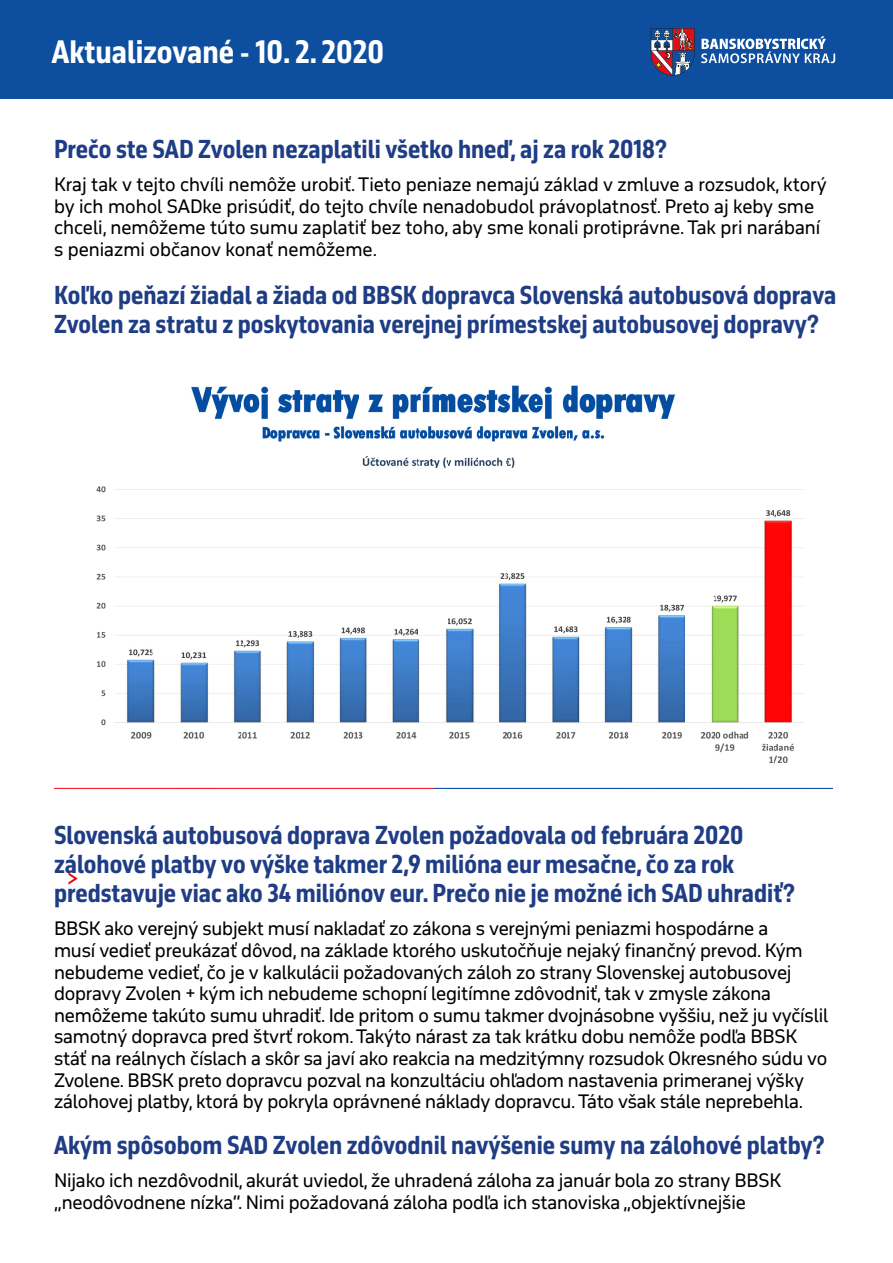
<style>
.page{position:relative;width:893px;height:1263px;background:#fff}
.page>*{position:absolute;margin:0;border:0;box-sizing:border-box;transform-origin:0 0}
.t1{font:30px "November Cond Pro Hea";color:#fff}
.t2{font:24px/28.8px "November Cond Pro Hea";color:#1f3d85}
.t3{font:18px/21.6px "November Pro";letter-spacing:-.01em;color:#000}
</style>
<div class="page">
<div style="left:0;top:0;width:893px;height:98px;background:#0d4f9e"></div>
<svg style="left:701px;top:36px;width:134px;height:27px"></svg>
<svg style="left:651px;top:29px;width:44px;height:47px"></svg>
<svg style="left:68px;top:872px;width:10px;height:13px"></svg>
<img style="left:54px;top:385px;width:779px;height:403px">
<h1 class="t1" style="left:52px;top:27px;width:334px">Aktualizované - 10. 2. 2020</h1>
<h2 class="t2" style="left:54px;top:133px;width:614px">Prečo ste SAD Zvolen nezaplatili všetko hneď, aj za rok 2018?</h2>
<p class="t3" style="left:54px;top:173px;width:774px">Kraj tak v tejto chvíli nemôže urobiť. Tieto peniaze nemajú základ v zmluve a rozsudok, ktorý by ich mohol SADke prisúdiť, do tejto chvíle nenadobudol právoplatnosť. Preto aj keby sme chceli, nemôžeme túto sumu zaplatiť bez toho, aby sme konali protiprávne. Tak pri narábaní s peniazmi občanov konať nemôžeme.</p>
<h2 class="t2" style="left:54px;top:279px;width:784px">Koľko peňazí žiadal a žiada od BBSK dopravca Slovenská autobusová doprava<br>Zvolen za stratu z poskytovania verejnej prímestskej autobusovej dopravy?</h2>
<h2 class="t2" style="left:54px;top:819px;width:742px">Slovenská autobusová doprava Zvolen požadovala od februára 2020 zálohové platby vo výške takmer 2,9 milióna eur mesačne, čo za rok predstavuje viac ako 34 miliónov eur. Prečo nie je možné ich SAD uhradiť?</h2>
<p class="t3" style="left:54px;top:917px;width:776px">BBSK ako verejný subjekt musí nakladať zo zákona s verejnými peniazmi hospodárne a<br>musí vedieť preukázať dôvod, na základe ktorého uskutočňuje nejaký finančný prevod. Kým nebudeme vedieť, čo je v kalkulácii požadovaných záloh zo strany Slovenskej autobusovej dopravy Zvolen + kým ich nebudeme schopní legitímne zdôvodniť, tak v zmysle zákona nemôžeme takúto sumu uhradiť. Ide pritom o sumu takmer dvojnásobne vyššiu, než ju vyčíslil samotný dopravca pred štvrť rokom. Takýto nárast za tak krátku dobu nemôže podľa BBSK stáť na reálnych číslach a skôr sa javí ako reakcia na medzitýmny rozsudok Okresného súdu vo Zvolene. BBSK preto dopravcu pozval na konzultáciu ohľadom nastavenia primeranej výšky zálohovej platby, ktorá by pokryla oprávnené náklady dopravcu. Táto však stále neprebehla.</p>
<h2 class="t2" style="left:54px;top:1129px;width:772px">Akým spôsobom SAD Zvolen zdôvodnil navýšenie sumy na zálohové platby?</h2>
<p class="t3" style="left:54px;top:1169px;width:729px">Nijako ich nezdôvodnil, akurát uviedol, že uhradená záloha za január bola zo strany BBSK „neodôvodnene nízka“. Nimi požadovaná záloha podľa ich stanoviska „objektívnejšie</p>
</div>
